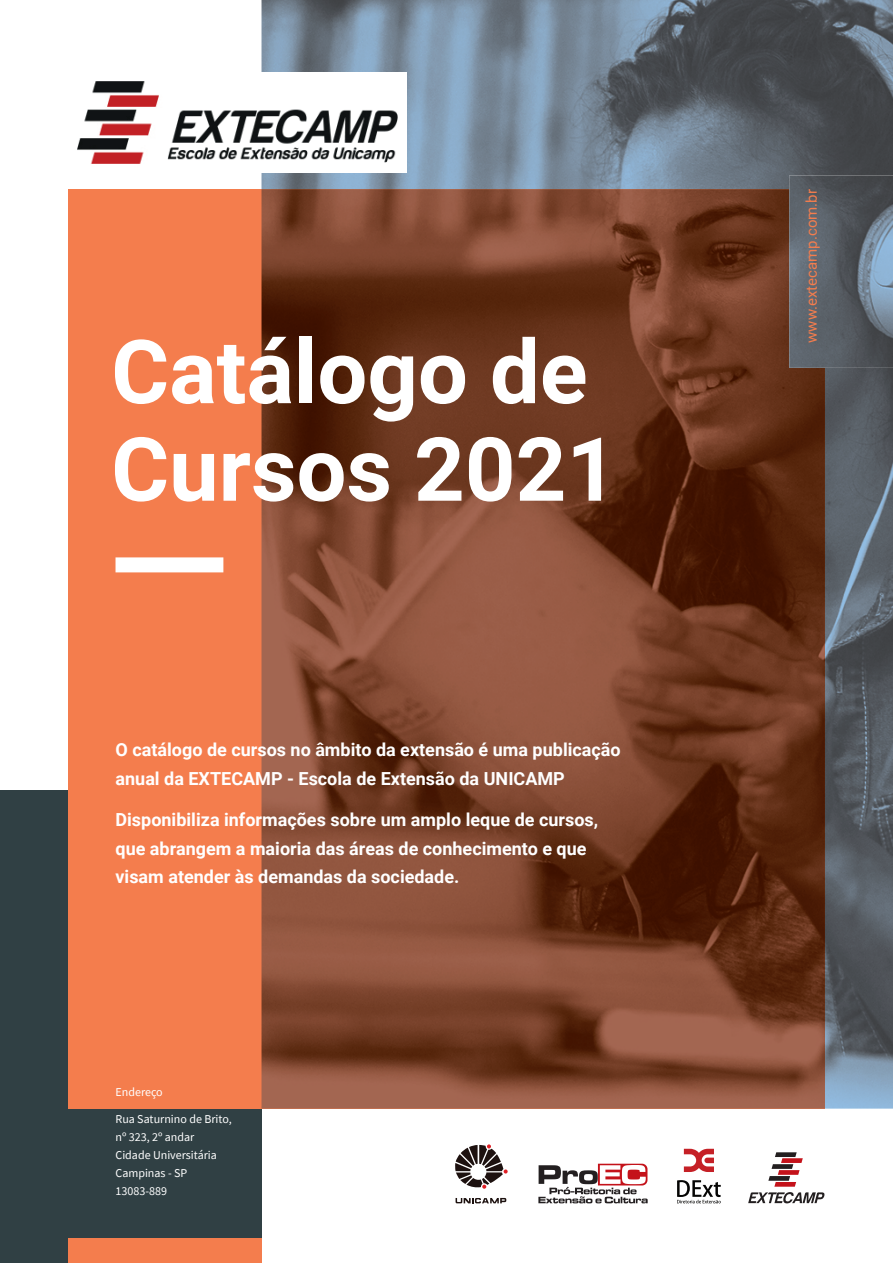
<style>
.page{position:relative;width:893px;height:1263px;background:#fff}
.page>*{position:absolute;margin:0;border:0;box-sizing:border-box;transform-origin:0 0}
.t1{font:700 88.5px/97.5px "Roboto";color:#fff}
.t2{font:700 18px/28.5px "Roboto";color:#fff}
.t3{font:15px "Roboto";color:#f47d4d}
.t4{font:12px/18px "Source Sans Pro";color:#fff}
</style>
<div class="page">
<div style="left:0;top:791px;width:261px;height:472px;background:#304044"></div>
<div style="left:68px;top:1238px;width:193px;height:25px;background:#f47d4d"></div>
<div style="left:68px;top:189px;width:757px;height:919px;background:#f47d4d"></div>
<img style="left:261px;top:0;width:632px;height:1108px">
<img style="left:261px;top:189px;width:564px;height:919px">
<img style="left:789px;top:175px;width:104px;height:193px">
<div style="left:116px;top:557px;width:107px;height:15px;background:#fff"></div>
<img style="left:77px;top:72px;width:330px;height:100px">
<svg style="left:538px;top:1164px;width:110px;height:39px"></svg>
<svg style="left:748px;top:1152px;width:77px;height:51px"></svg>
<svg style="left:456px;top:1198px;width:50px;height:5px"></svg>
<svg style="left:455px;top:1144px;width:53px;height:45px"></svg>
<svg style="left:677px;top:1180px;width:44px;height:23px"></svg>
<svg style="left:684px;top:1149px;width:30px;height:23px"></svg>
<h1 class="t1" style="left:111px;top:320px;width:507px">Catálogo de<br>Cursos 2021</h1>
<p class="t2" style="left:116px;top:735px;width:507px">O catálogo de cursos no âmbito da extensão é uma publicação anual da EXTECAMP - Escola de Extensão da UNICAMP</p>
<p class="t2" style="left:116px;top:805px;width:484px">Disponibiliza informações sobre um amplo leque de cursos, que abrangem a maioria das áreas de conhecimento e que visam atender às demandas da sociedade.</p>
<p class="t4" style="left:116px;top:1083px;width:49px">Endereço</p>
<p class="t4" style="left:116px;top:1109px;width:118px">Rua Saturnino de Brito, nº 323, 2º andar<br>Cidade Universitária<br>Campinas - SP<br>13083-889</p>
<p class="t3" style="left:801px;top:343px;width:155px;rotate:-90deg">www.extecamp.com.br</p>
</div>
